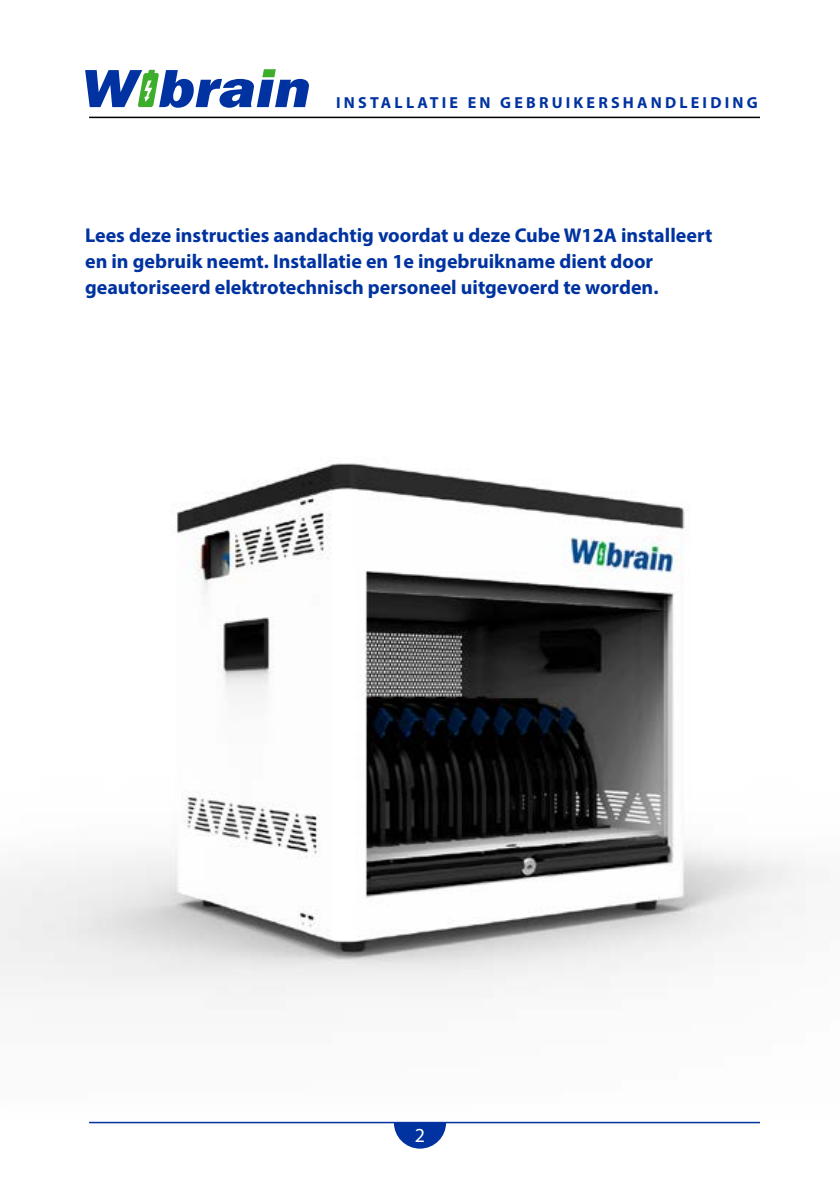
<style>
.page{position:relative;width:840px;height:1191px;background:#fff}
.page>*{position:absolute;margin:0;border:0;box-sizing:border-box;transform-origin:0 0}
.t1{font:700 20px/26px "Myriad Pro";color:#0033a0}
.t2{font:20px "Myriad Pro";color:#fff}
.t3{font:700 16px "Myriad Pro";letter-spacing:.2em;color:#0033a0}
</style>
<div class="page">
<svg style="left:393px;top:1123px;width:53px;height:25px"></svg>
<svg style="left:85px;top:69px;width:224px;height:39px"></svg>
<hr style="left:89px;top:117px;width:670px;height:1px;background:#000">
<hr style="left:89px;top:1121px;width:670px;height:2px;background:#0033a0">
<img style="left:0;top:463px;width:806px;height:536px">
<p class="t3" style="left:336px;top:92px;width:423px">INSTALLATIE EN GEBRUIKERSHANDLEIDING</p>
<p class="t1" style="left:85px;top:221px;width:628px">Lees deze instructies aandachtig voordat u deze Cube W12A installeert en in gebruik neemt. Installatie en 1e ingebruikname dient door geautoriseerd elektrotechnisch personeel uitgevoerd te worden.</p>
<p class="t2" style="left:414px;top:1122px;width:12px">2</p>
</div>
